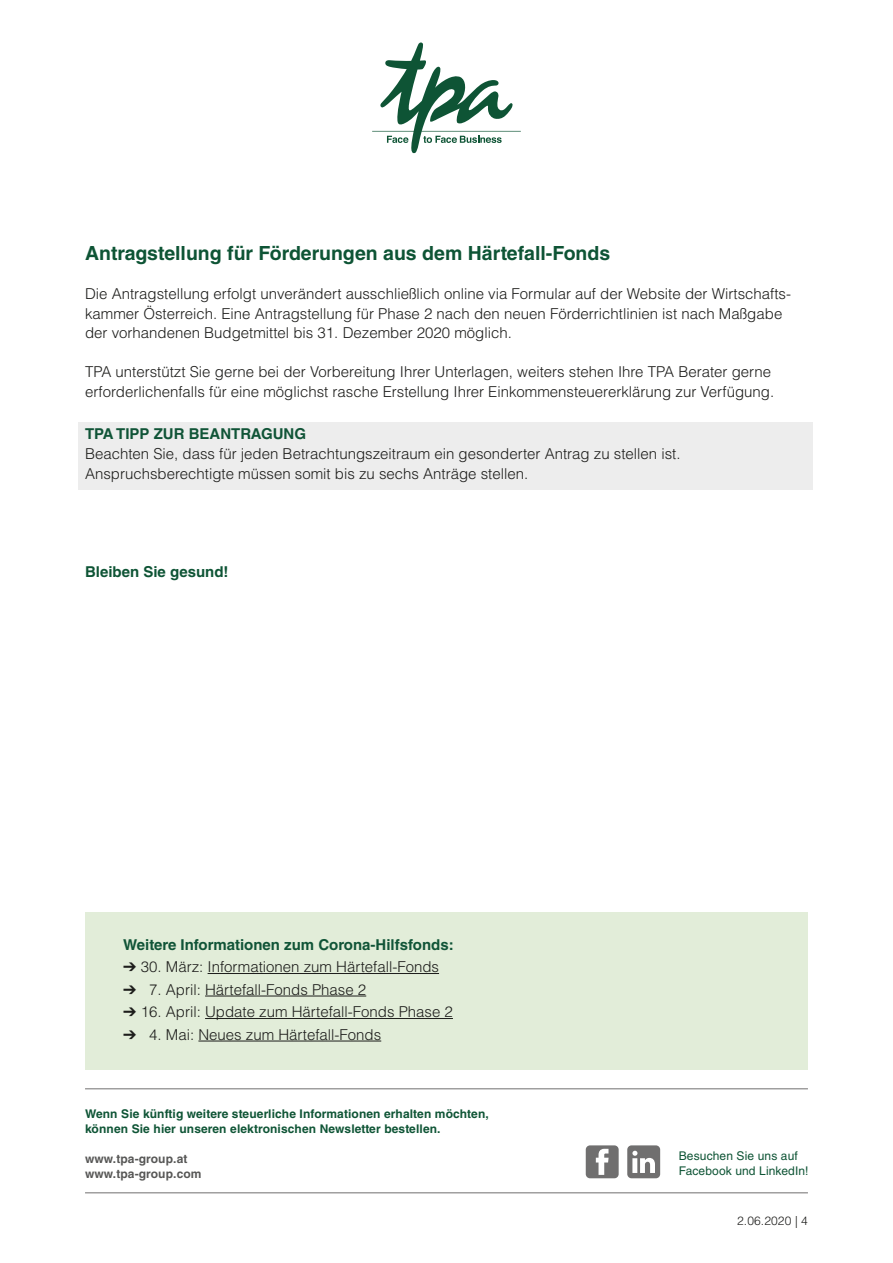
<style>
.page{position:relative;width:893px;height:1263px;background:#fff}
.page>*{position:absolute;margin:0;border:0;box-sizing:border-box;transform-origin:0 0}
.t1{font:700 19.5px "Helvetica LT Std";color:#0e5435}
.t2{font:300 15px/19.5px "Helvetica LT Std";color:#1d1d1b}
.t3{font:700 15px "Helvetica LT Std";color:#105437}
.t4{font:700 15px "Helvetica LT Std";color:#0e5435}
.t5{font:700 12px/15px "Helvetica LT Std";letter-spacing:.01em;color:#0e5435}
.t6{font:12px/15px "Helvetica LT Std";letter-spacing:.01em;color:#0e5435}
.t7{font:700 12px/15px "Helvetica LT Std";letter-spacing:.01em;color:#575756}
.t8{font:300 12px "Helvetica LT Std";letter-spacing:.01em;color:#1d1d1b}
</style>
<div class="page">
<hr style="left:85px;top:1088px;width:723px;height:1px;background:#706f6f">
<hr style="left:85px;top:1192px;width:723px;height:1px;background:#706f6f">
<div style="left:586px;top:1145px;width:33px;height:33px;background:#706f6f;border-radius:4px"></div>
<svg style="left:596px;top:1149px;width:13px;height:26px"></svg>
<div style="left:627px;top:1145px;width:33px;height:33px;background:#706f6f;border-radius:4px"></div>
<svg style="left:632px;top:1151px;width:23px;height:22px"></svg>
<svg style="left:372px;top:42px;width:149px;height:112px"></svg>
<div style="left:79px;top:422px;width:734px;height:27px;background:#ededed"></div>
<div style="left:79px;top:442px;width:734px;height:28px;background:#ededed"></div>
<div style="left:79px;top:462px;width:734px;height:28px;background:#ededed"></div>
<div style="left:85px;top:912px;width:723px;height:157px;background:#e2edd9"></div>
<hr style="left:208px;top:973px;width:231px;height:1px;background:#1d1d1b">
<hr style="left:205px;top:996px;width:161px;height:1px;background:#1d1d1b">
<hr style="left:205px;top:1018px;width:248px;height:1px;background:#1d1d1b">
<hr style="left:198px;top:1041px;width:183px;height:1px;background:#1d1d1b">
<h1 class="t1" style="left:85px;top:241px;width:527px">Antragstellung für Förderungen aus dem Härtefall-Fonds</h1>
<p class="t2" style="left:85px;top:284px;width:706px">Die Antragstellung erfolgt unverändert ausschließlich online via Formular auf der Website der Wirtschafts&shy;kammer Österreich. Eine Antragstellung für Phase 2 nach den neuen Förderrichtlinien ist nach Maßgabe der vorhandenen Budgetmittel bis 31. Dezember 2020 möglich.</p>
<p class="t2" style="left:85px;top:362px;width:691px">TPA unterstützt Sie gerne bei der Vorbereitung Ihrer Unterlagen, weiters stehen Ihre TPA Berater gerne erforderlichenfalls für eine möglichst rasche Erstellung Ihrer Einkommensteuererklärung zur Verfügung.</p>
<p class="t3" style="left:85px;top:424px;width:222px">TPA TIPP ZUR BEANTRAGUNG</p>
<p class="t2" style="left:85px;top:443px;width:597px;line-height:20.2px">Beachten Sie, dass für jeden Betrachtungszeitraum ein gesonderter Antrag zu stellen ist.<br>Anspruchsberechtigte müssen somit bis zu sechs Anträge stellen.</p>
<p class="t4" style="left:85px;top:562px;width:145px">Bleiben Sie gesund!</p>
<p class="t3" style="left:123px;top:935px;width:332px">Weitere Informationen zum Corona-Hilfsfonds:</p>
<p class="t2" style="left:141px;top:957px;width:300px">30. März: Informationen zum Härtefall-Fonds</p>
<p class="t2" style="left:149px;top:979px;width:219px">7. April: Härtefall-Fonds Phase 2</p>
<p class="t2" style="left:141px;top:1002px;width:314px">16. April: Update zum Härtefall-Fonds Phase 2</p>
<p class="t2" style="left:149px;top:1024px;width:234px">4. Mai: Neues zum Härtefall-Fonds</p>
<p class="t5" style="left:85px;top:1105px;width:405px">Wenn Sie künftig weitere steuerliche Informationen erhalten möchten, können Sie hier unseren elektronischen Newsletter bestellen.</p>
<p class="t7" style="left:85px;top:1150px;width:118px">www.tpa-group.at www.tpa-group.com</p>
<p class="t6" style="left:679px;top:1148px;width:131px">Besuchen Sie uns auf<br>Facebook und LinkedIn!</p>
<p class="t8" style="left:737px;top:1213px;width:72px">2.06.2020 | 4</p>
</div>
